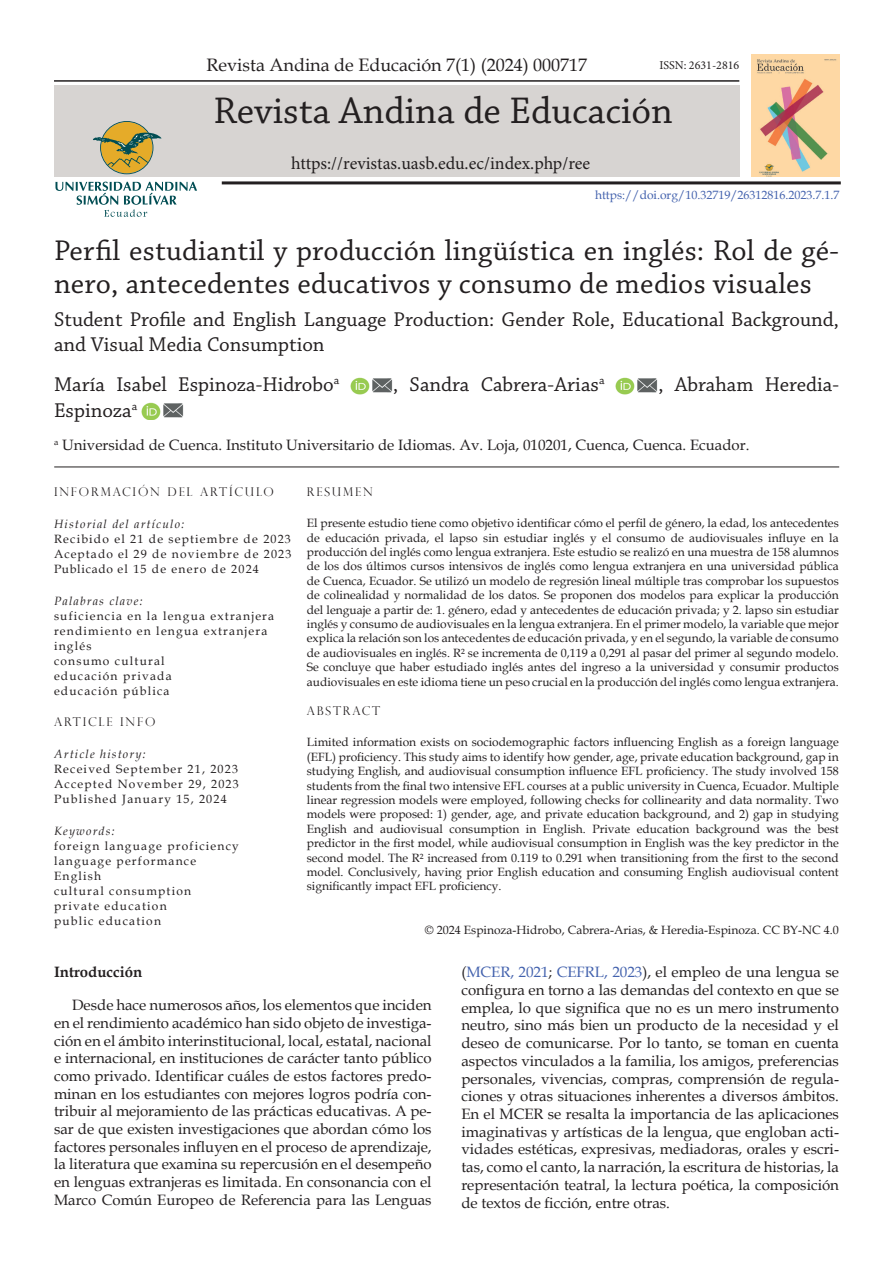
<style>
.page{position:relative;width:893px;height:1263px;background:#fff}
.page>*{position:absolute;margin:0;border:0;box-sizing:border-box;transform-origin:0 0}
.t1{font:39px "Chaparral Pro";color:#231f20}
.t2{font:30px/33px "Chaparral Pro";letter-spacing:.01em;color:#231f20}
.t3{font:21px/25.2px "Chaparral Pro";color:#231f20}
.t4{font:18px "Minion Pro";color:#231f20}
.t5{font:18px "Book Antiqua";color:#231f20}
.t6{font:15px/17.7px "Book Antiqua";color:#231f20;text-align:justify}
.t7{font:700 15px "Book Antiqua";color:#231f20}
.t8{font:12px/14.4px "Book Antiqua";letter-spacing:.1em;color:#231f20;text-align:justify}
.t9{font:12px "Book Antiqua";color:#231f20}
.t10{font:italic 12px "Book Antiqua";letter-spacing:.1em;color:#231f20}
.t11{font:300 12px "Perpetua Titling";letter-spacing:.15em;color:#231f20}
.t12{font:12px "Book Antiqua";color:#4261ad}
.t13{font:12px "Minion Pro";color:#231f20}
.s1{color:#4261ad}
</style>
<div class="page">
<div style="left:54px;top:85px;width:685px;height:92px;background:#d7d4d2"></div>
<hr style="left:222px;top:181px;width:619px;height:3px;background:#231f20">
<hr style="left:54px;top:80px;width:685px;height:2px;background:#231f20">
<img style="left:751px;top:54px;width:88px;height:123px">
<svg style="left:56px;top:182px;width:141px;height:35px"></svg>
<svg style="left:93px;top:121px;width:69px;height:53px"></svg>
<hr style="left:54px;top:467px;width:785px;height:1px;background:#231f20">
<img style="left:351px;top:377px;width:18px;height:17px">
<img style="left:372px;top:378px;width:20px;height:15px">
<img style="left:616px;top:377px;width:19px;height:17px">
<img style="left:637px;top:378px;width:21px;height:15px">
<img style="left:142px;top:402px;width:19px;height:18px">
<img style="left:163px;top:403px;width:21px;height:15px">
<h3 class="t5" style="left:206px;top:52px;width:382px">Revista Andina de Educación 7(1) (2024) 000717</h3>
<p class="t13" style="left:659px;top:58px;width:81px">ISSN: 2631-2816</p>
<h1 class="t1" style="left:213px;top:89px;width:461px">Revista Andina de Educación</h1>
<h3 class="t4" style="left:291px;top:152px;width:300px">https://revistas.uasb.edu.ec/index.php/ree</h3>
<p class="t12" style="left:595px;top:187px;width:246px">https://doi.org/10.32719/26312816.2023.7.1.7</p>
<h2 class="t2" style="left:54px;top:235px;width:786px">Perfil estudiantil y producción lingüística en inglés: Rol de gé&shy;nero, antecedentes educativos y consumo de medios visuales</h2>
<h3 class="t3" style="left:54px;top:307px;width:786px">Student Profile and English Language Production: Gender Role, Educational Background, and Visual Media Consumption</h3>
<h3 class="t3" style="left:54px;top:373px;width:287px">María Isabel Espinoza-Hidrobo<sup>a</sup></h3>
<h3 class="t3" style="left:393px;top:373px;width:213px">, Sandra Cabrera-Arias<sup>a</sup></h3>
<h3 class="t3" style="left:658px;top:373px;width:182px">, Abraham Heredia-</h3>
<h3 class="t3" style="left:54px;top:398px;width:85px">Espinoza<sup>a</sup></h3>
<p class="t6" style="left:54px;top:435px;width:697px"><sup>a</sup> Universidad de Cuenca. Instituto Universitario de Idiomas. Av. Loja, 010201, Cuenca, Cuenca. Ecuador.</p>
<p class="t11" style="left:54px;top:484px;width:221px">INFORMACIÓN DEL ARTÍCULO</p>
<p class="t10" style="left:54px;top:515px;width:132px">Historial del artículo:</p>
<p class="t8" style="left:54px;top:531px;width:239px;line-height:15px">Recibido el 21 de septiembre de 2023<br>Aceptado el 29 de noviembre de 2023<br>Publicado el 15 de enero de 2024</p>
<p class="t10" style="left:54px;top:592px;width:90px">Palabras clave:</p>
<p class="t8" style="left:54px;top:608px;width:222px;line-height:15px;text-align:left">suficiencia en la lengua extranjera rendimiento en lengua extranjera inglés<br>consumo cultural<br>educación privada<br>educación pública</p>
<p class="t11" style="left:54px;top:715px;width:103px">ARTICLE INFO</p>
<p class="t10" style="left:54px;top:746px;width:93px">Article history:</p>
<p class="t8" style="left:54px;top:761px;width:186px;line-height:15px">Received September 21, 2023<br>Accepted November 29, 2023<br>Published January 15, 2024</p>
<p class="t10" style="left:54px;top:823px;width:62px">Keywords:</p>
<p class="t8" style="left:54px;top:838px;width:186px;line-height:15px;text-align:left">foreign language proficiency language performance<br>English<br>cultural consumption private education<br>public education</p>
<p class="t7" style="left:54px;top:962px;width:90px">Introducción</p>
<p class="t11" style="left:307px;top:484px;width:67px">RESUMEN</p>
<p class="t8" style="left:307px;top:516px;width:533px">El presente estudio tiene como objetivo identificar cómo el perfil de género, la edad, los antecedentes de educación privada, el lapso sin estudiar inglés y el consumo de audiovisuales influye en la producción del inglés como lengua extranjera. Este estudio se realizó en una muestra de 158 alumnos de los dos últimos cursos intensivos de inglés como lengua extranjera en una universidad pública de Cuenca, Ecuador. Se utilizó un modelo de regresión lineal múltiple tras comprobar los supuestos de colinealidad y normalidad de los datos. Se proponen dos modelos para explicar la producción del lenguaje a partir de: 1. género, edad y antecedentes de educación privada; y 2. lapso sin estudiar inglés y consumo de audiovisuales en la lengua extranjera. En el primer modelo, la variable que mejor explica la relación son los antecedentes de educación privada, y en el segundo, la variable de consumo de audiovisuales en inglés. R² se incrementa de 0,119 a 0,291 al pasar del primer al segundo modelo.<br>Se concluye que haber estudiado inglés antes del ingreso a la universidad y consumir productos audiovisuales en este idioma tiene un peso crucial en la producción del inglés como lengua extranjera.</p>
<p class="t11" style="left:307px;top:703px;width:75px">ABSTRACT</p>
<p class="t8" style="left:307px;top:735px;width:533px">Limited information exists on sociodemographic factors influencing English as a foreign language (EFL) proficiency. This study aims to identify how gender, age, private education background, gap in studying English, and audiovisual consumption influence EFL proficiency. The study involved 158 students from the final two intensive EFL courses at a public university in Cuenca, Ecuador. Multiple linear regression models were employed, following checks for collinearity and data normality. Two models were proposed: 1) gender, age, and private education background, and 2) gap in studying English and audiovisual consumption in English. Private education background was the best predictor in the first model, while audiovisual consumption in English was the key predictor in the second model. The R² increased from 0.119 to 0.291 when transitioning from the first to the second model. Conclusively, having prior English education and consuming English audiovisual content significantly impact EFL proficiency.</p>
<p class="t9" style="left:425px;top:922px;width:415px">© 2024 Espinoza-Hidrobo, Cabrera-Arias, &amp; Heredia-Espinoza. CC BY-NC 4.0</p>
<p class="t6" style="left:461px;top:963px;width:379px">(<span class="s1">MCER, 2021</span>; <span class="s1">CEFRL, 2023</span>), el empleo de una lengua se configura en torno a las demandas del contexto en que se emplea, lo que significa que no es un mero instrumento neutro, sino más bien un producto de la necesidad y el deseo de comunicarse. Por lo tanto, se toman en cuenta aspectos vinculados a la familia, los amigos, preferencias personales, vivencias, compras, comprensión de regula&shy;ciones y otras situaciones inherentes a diversos ámbitos.<br>En el MCER se resalta la importancia de las aplicaciones imaginativas y artísticas de la lengua, que engloban acti&shy;vidades estéticas, expresivas, mediadoras, orales y escri&shy;tas, como el canto, la narración, la escritura de historias, la representación teatral, la lectura poética, la composición de textos de ficción, entre otras.</p>
<p class="t6" style="left:54px;top:996px;width:379px;text-indent:18px">Desde hace numerosos años, los elementos que inciden en el rendimiento académico han sido objeto de investiga&shy;ción en el ámbito interinstitucional, local, estatal, nacional e internacional, en instituciones de carácter tanto público como privado. Identificar cuáles de estos factores predo&shy;minan en los estudiantes con mejores logros podría con&shy;tribuir al mejoramiento de las prácticas educativas. A pe&shy;sar de que existen investigaciones que abordan cómo los factores personales influyen en el proceso de aprendizaje, la literatura que examina su repercusión en el desempeño en lenguas extranjeras es limitada. En consonancia con el Marco Común Europeo de Referencia para las Lenguas</p>
</div>
